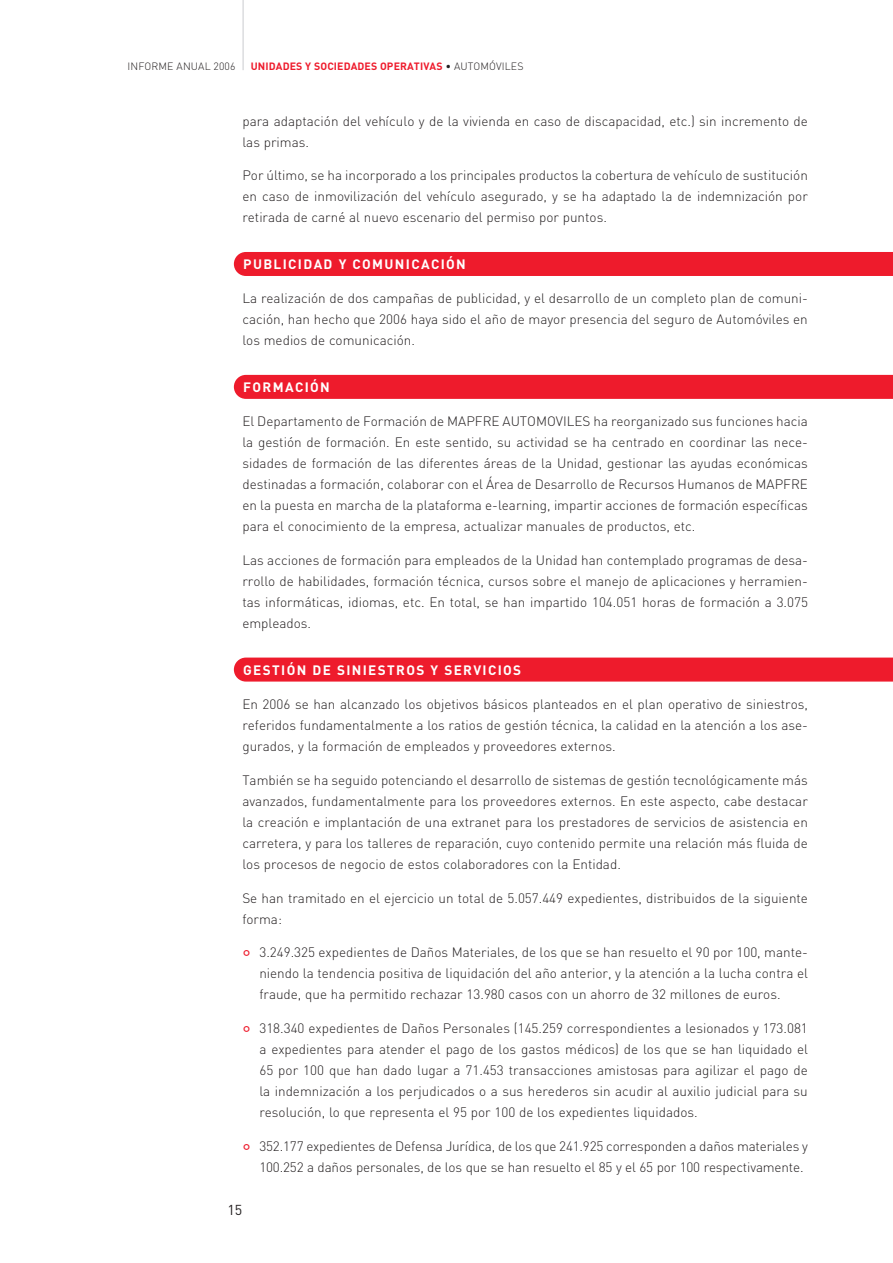
<style>
.page{position:relative;width:893px;height:1263px;background:#fff}
.page>*{position:absolute;margin:0;border:0;box-sizing:border-box;transform-origin:0 0}
.t1{font:14.25px "DIN";color:#231f20}
.t2{font:300 13.5px/21px "DIN";color:#231f20;text-align:justify}
.t3{font:700 13.5px "DIN";letter-spacing:.1em;color:#fff}
.t4{font:700 10.5px "DIN";letter-spacing:.01em;color:#ee1b2c}
.t5{font:300 10.5px "DIN";letter-spacing:.01em;color:#231f20}
.s1{color:#231f20}
.s2{font-weight:300;color:#231f20}
.s3{font-weight:400;font-size:18px;color:#ee1b2c}
</style>
<div class="page">
<hr style="left:242px;top:0;width:2px;height:70px;background:#dcdddf">
<div style="left:234px;top:252px;width:659px;height:24px;background:#ee1b2c"></div>
<div style="left:234px;top:375px;width:659px;height:24px;background:#ee1b2c"></div>
<div style="left:234px;top:657px;width:659px;height:24px;background:#ee1b2c"></div>
<p class="t5" style="left:128px;top:60px;width:109px">INFORME ANUAL 2006</p>
<p class="t4" style="left:251px;top:60px;width:274px">UNIDADES Y SOCIEDADES OPERATIVAS <span class="s1">•</span> <span class="s2">AUTOMÓVILES</span></p>
<p class="t2" style="left:242px;top:110px;width:567px">para adaptación del vehículo y de la vivienda en caso de discapacidad, etc.) sin incremento de las primas.</p>
<p class="t2" style="left:242px;top:165px;width:567px">Por último, se ha incorporado a los principales productos la cobertura de vehículo de sustitución en caso de inmovilización del vehículo asegurado, y se ha adaptado la de indemnización por retirada de carné al nuevo escenario del permiso por puntos.</p>
<p class="t3" style="left:243px;top:255px;width:224px">PUBLICIDAD Y COMUNICACIÓN</p>
<p class="t2" style="left:242px;top:288px;width:567px">La realización de dos campañas de publicidad, y el desarrollo de un completo plan de comuni&shy;cación, han hecho que 2006 haya sido el año de mayor presencia del seguro de Automóviles en los medios de comunicación.</p>
<p class="t3" style="left:243px;top:378px;width:88px">FORMACIÓN</p>
<p class="t2" style="left:242px;top:411px;width:567px">El Departamento de Formación de MAPFRE AUTOMOVILES ha reorganizado sus funciones hacia la gestión de formación. En este sentido, su actividad se ha centrado en coordinar las nece&shy;sidades de formación de las diferentes áreas de la Unidad, gestionar las ayudas económicas destinadas a formación, colaborar con el Área de Desarrollo de Recursos Humanos de MAPFRE en la puesta en marcha de la plataforma e-learning, impartir acciones de formación específicas para el conocimiento de la empresa, actualizar manuales de productos, etc.</p>
<p class="t2" style="left:242px;top:549px;width:567px">Las acciones de formación para empleados de la Unidad han contemplado programas de desa&shy;rrollo de habilidades, formación técnica, cursos sobre el manejo de aplicaciones y herramien&shy;tas informáticas, idiomas, etc. En total, se han impartido 104.051 horas de formación a 3.075 empleados.</p>
<p class="t3" style="left:243px;top:661px;width:280px">GESTIÓN DE SINIESTROS Y SERVICIOS</p>
<p class="t2" style="left:242px;top:693px;width:567px">En 2006 se han alcanzado los objetivos básicos planteados en el plan operativo de siniestros, referidos fundamentalmente a los ratios de gestión técnica, la calidad en la atención a los ase&shy;gurados, y la formación de empleados y proveedores externos.</p>
<p class="t2" style="left:242px;top:769px;width:567px">También se ha seguido potenciando el desarrollo de sistemas de gestión tecnológicamente más avanzados, fundamentalmente para los proveedores externos. En este aspecto, cabe destacar la creación e implantación de una extranet para los prestadores de servicios de asistencia en carretera, y para los talleres de reparación, cuyo contenido permite una relación más fluida de los procesos de negocio de estos colaboradores con la Entidad.</p>
<p class="t2" style="left:242px;top:887px;width:567px">Se han tramitado en el ejercicio un total de 5.057.449 expedientes, distribuidos de la siguiente forma:</p>
<p class="t2" style="left:259px;top:942px;width:550px;text-indent:-17px"><span class="s3">°</span> 3.249.325 expedientes de Daños Materiales, de los que se han resuelto el 90 por 100, mante&shy;niendo la tendencia positiva de liquidación del año anterior, y la atención a la lucha contra el fraude, que ha permitido rechazar 13.980 casos con un ahorro de 32 millones de euros.</p>
<p class="t2" style="left:259px;top:1017px;width:550px;text-indent:-17px"><span class="s3">°</span> 318.340 expedientes de Daños Personales (145.259 correspondientes a lesionados y 173.081 a expedientes para atender el pago de los gastos médicos) de los que se han liquidado el 65 por 100 que han dado lugar a 71.453 transacciones amistosas para agilizar el pago de la indemnización a los perjudicados o a sus herederos sin acudir al auxilio judicial para su resolución, lo que representa el 95 por 100 de los expedientes liquidados.</p>
<p class="t2" style="left:259px;top:1135px;width:550px;text-indent:-17px"><span class="s3">°</span> 352.177 expedientes de Defensa Jurídica, de los que 241.925 corresponden a daños materiales y<br>100.252 a daños personales, de los que se han resuelto el 85 y el 65 por 100 respectivamente.</p>
<p class="t1" style="left:227px;top:1201px;width:16px">15</p>
</div>
